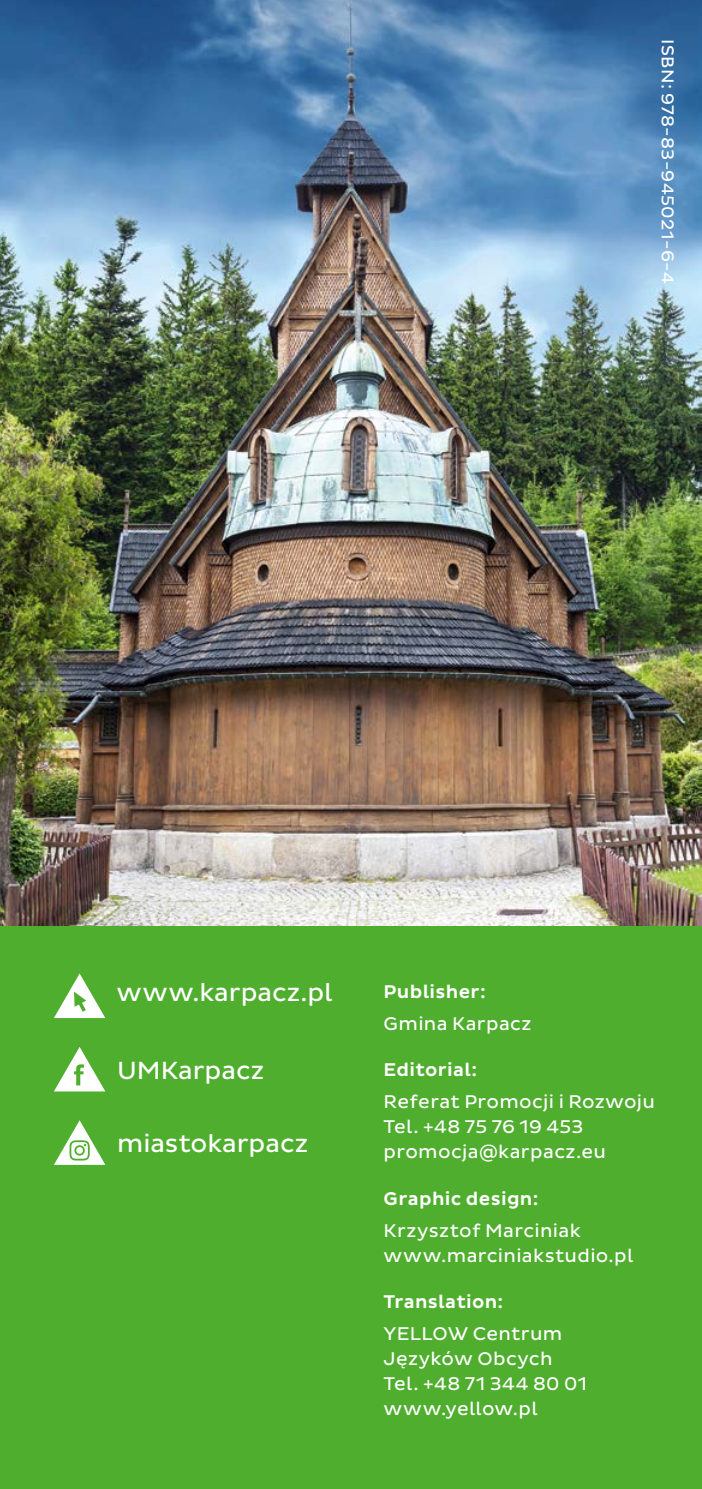
<style>
.page{position:relative;width:702px;height:1489px;background:#fff}
.page>*{position:absolute;margin:0;border:0;box-sizing:border-box;transform-origin:0 0}
.t1{font:25.25px "Pluto Sans";letter-spacing:-.005em;color:#fff}
.t2{font:18.75px/25px "Pluto Sans";letter-spacing:.015em;color:#fff}
.t3{font:500 18.75px "Pluto Sans";letter-spacing:.015em;color:#fff}
.t4{font:17.5px "Pluto Sans";letter-spacing:.02em;color:#fff}
</style>
<div class="page">
<img style="left:0;top:0;width:702px;height:926px">
<div style="left:0;top:926px;width:702px;height:562px;background:#50ae2f"></div>
<svg style="left:54px;top:1047px;width:51px;height:44px"></svg>
<svg style="left:54px;top:973px;width:51px;height:45px"></svg>
<svg style="left:54px;top:1120px;width:51px;height:44px"></svg>
<p class="t4" style="left:677px;top:39px;width:247px;rotate:90deg">ISBN: 978-83-945021-6-4</p>
<h1 class="t1" style="left:116px;top:977px;width:217px">www.karpacz.pl</h1>
<h1 class="t1" style="left:117px;top:1055px;width:148px">UMKarpacz</h1>
<h1 class="t1" style="left:117px;top:1129px;width:192px">miastokarpacz</h1>
<p class="t3" style="left:383px;top:980px;width:104px">Publisher:</p>
<p class="t2" style="left:383px;top:1011px;width:149px">Gmina Karpacz</p>
<p class="t3" style="left:383px;top:1059px;width:95px">Editorial:</p>
<p class="t2" style="left:383px;top:1089px;width:273px">Referat Promocji i Rozwoju<br>Tel. +48 75 76 19 453 promocja@karpacz.eu</p>
<p class="t3" style="left:383px;top:1187px;width:156px">Graphic design:</p>
<p class="t2" style="left:383px;top:1218px;width:251px">Krzysztof Marciniak www.marciniakstudio.pl</p>
<p class="t3" style="left:383px;top:1290px;width:121px">Translation:</p>
<p class="t2" style="left:383px;top:1321px;width:205px">YELLOW Centrum<br>Języków Obcych<br>Tel. +48 71 344 80 01 www.yellow.pl</p>
</div>
